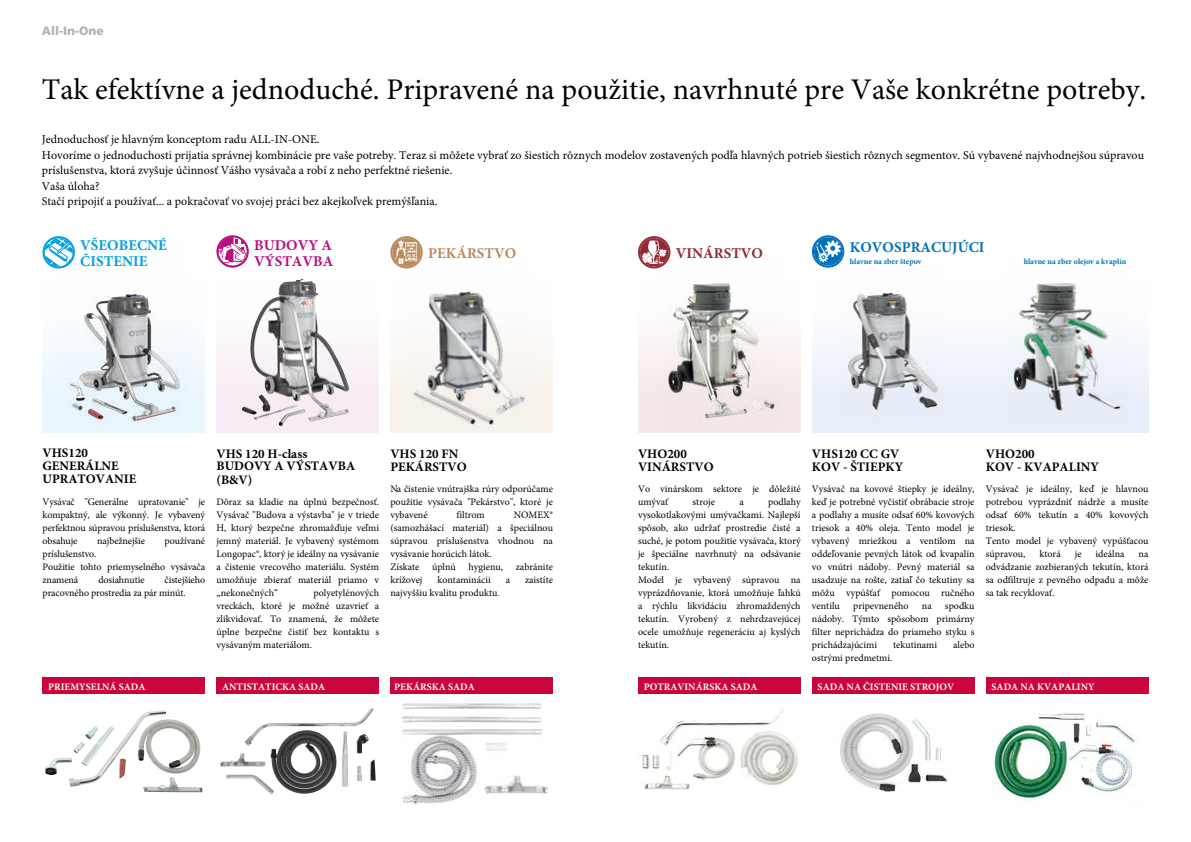
<style>
.page{position:relative;width:1191px;height:842px;background:#fff}
.page>*{position:absolute;margin:0;border:0;box-sizing:border-box;transform-origin:0 0}
.t1{font:30px "Minion Pro";color:#000}
.t2{font:700 15px/16px "Minion Pro";color:#009fe3}
.t3{font:700 15px/16px "Minion Pro";color:#b80e80}
.t4{font:700 15px "Minion Pro";color:#0072bb}
.t5{font:700 15px "Minion Pro";color:#942833}
.t6{font:700 15px "Minion Pro";color:#ba895c}
.t7{font:700 13px/13px "Minion Pro";color:#000}
.t8{font:12px/15.5px "Minion Pro";color:#000}
.t9{font:900 12px "Frutiger LT Com";color:#b3b2b2}
.t10{font:10px/13px "Minion Pro";color:#000;text-align:justify}
.t11{font:700 10px "Minion Pro";color:#fff}
.t12{font:700 8px "Minion Pro";color:#0072bb}
.s1{font-family:"Frutiger LT Com";font-weight:300}
</style>
<div class="page">
<div style="left:43px;top:277px;width:162px;height:156px;background:linear-gradient(to bottom,#fffffe,#e6f4fe)"></div>
<div style="left:638px;top:277px;width:162px;height:156px;background:linear-gradient(to bottom,#fff,#f2e5e3)"></div>
<div style="left:216px;top:277px;width:163px;height:156px;background:#faf3f8"></div>
<div style="left:812px;top:277px;width:336px;height:156px;background:linear-gradient(to bottom,#fff,#e5ecf9)"></div>
<div style="left:390px;top:277px;width:163px;height:156px;background:#faf7f4"></div>
<img style="left:60px;top:247px;width:127px;height:177px">
<img style="left:249px;top:279px;width:100px;height:143px">
<img style="left:842px;top:277px;width:102px;height:143px">
<img style="left:659px;top:253px;width:122px;height:177px">
<img style="left:1006px;top:277px;width:122px;height:148px">
<img style="left:406px;top:256px;width:121px;height:172px">
<svg style="left:45px;top:238px;width:28px;height:28px"></svg>
<div style="left:43px;top:236px;width:32px;height:32px;border:2px solid #009fe3;border-radius:50%"></div>
<svg style="left:640px;top:238px;width:28px;height:28px"></svg>
<svg style="left:642px;top:241px;width:24px;height:23px"></svg>
<div style="left:638px;top:236px;width:32px;height:32px;border:2px solid #942833;border-radius:50%"></div>
<svg style="left:219px;top:237px;width:28px;height:29px"></svg>
<div style="left:216px;top:235px;width:33px;height:33px;border:2px solid #b80e80;border-radius:50%"></div>
<svg style="left:814px;top:237px;width:28px;height:29px"></svg>
<svg style="left:815px;top:241px;width:26px;height:21px"></svg>
<div style="left:812px;top:235px;width:32px;height:33px;border:2px solid #0072bb;border-radius:50%"></div>
<svg style="left:392px;top:238px;width:29px;height:28px"></svg>
<svg style="left:395px;top:241px;width:23px;height:23px"></svg>
<div style="left:390px;top:236px;width:33px;height:32px;border:2px solid #ba895c;border-radius:50%"></div>
<div style="left:43px;top:677px;width:162px;height:17px;background:#ca043d"></div>
<div style="left:638px;top:677px;width:162px;height:17px;background:#ca043d"></div>
<div style="left:216px;top:677px;width:163px;height:17px;background:#ca043d"></div>
<div style="left:812px;top:677px;width:162px;height:17px;background:#ca043d"></div>
<div style="left:390px;top:677px;width:163px;height:17px;background:#ca043d"></div>
<div style="left:986px;top:677px;width:162px;height:17px;background:#ca043d"></div>
<svg style="left:45px;top:710px;width:158px;height:83px"></svg>
<img style="left:139px;top:710px;width:26px;height:8px">
<svg style="left:220px;top:708px;width:156px;height:87px"></svg>
<svg style="left:364px;top:708px;width:6px;height:8px"></svg>
<img style="left:401px;top:703px;width:147px;height:102px">
<img style="left:638px;top:710px;width:160px;height:80px">
<img style="left:840px;top:713px;width:107px;height:79px">
<img style="left:993px;top:713px;width:142px;height:87px">
<p class="t9" style="left:42px;top:23px;width:64px">All-In-One</p>
<h1 class="t1" style="left:42px;top:69px;width:1106px">Tak efektívne a jednoduché. Pripravené na použitie, navrhnuté pre Vaše konkrétne potreby.</h1>
<p class="t8" style="left:42px;top:132px;width:1103px">Jednoduchosť je hlavným konceptom radu ALL-IN-ONE.<br>Hovoríme o jednoduchosti prijatia správnej kombinácie pre vaše potreby. Teraz si môžete vybrať zo šiestich rôznych modelov zostavených podľa hlavných potrieb šiestich rôznych segmentov. Sú vybavené najvhodnejšou súpravou príslušenstva, ktorá zvyšuje účinnosť Vášho vysávača a robí z neho perfektné riešenie.<br>Vaša úloha?<br>Stačí pripojiť a používať... a pokračovať vo svojej práci bez akejkoľvek premýšľania.</p>
<h2 class="t2" style="left:80px;top:237px;width:88px">VŠEOBECNÉ<br>ČISTENIE</h2>
<h2 class="t5" style="left:676px;top:242px;width:89px">VINÁRSTVO</h2>
<h2 class="t3" style="left:254px;top:237px;width:81px">BUDOVY A<br>VÝSTAVBA</h2>
<h2 class="t4" style="left:850px;top:236px;width:136px">KOVOSPRACUJÚCI</h2>
<h2 class="t6" style="left:428px;top:242px;width:90px">PEKÁRSTVO</h2>
<p class="t12" style="left:850px;top:255px;width:73px">hlavne na zber štepov</p>
<p class="t12" style="left:1023px;top:256px;width:104px">hlavne na zber olejov a kvaplín</p>
<h3 class="t7" style="left:43px;top:447px;width:95px">VHS120<br>GENERÁLNE<br>UPRATOVANIE</h3>
<p class="t10" style="left:43px;top:495px;width:164px">Vysávač "Generálne upratovanie" je kompaktný, ale výkonný. Je vybavený perfektnou súpravou príslušenstva, ktorá obsahuje</p>
<p class="t10" style="left:97px;top:534px;width:49px">najbežnejšie</p>
<p class="t10" style="left:165px;top:534px;width:42px">používané</p>
<p class="t10" style="left:43px;top:547px;width:164px;text-align:left">príslušenstvo.<br>Použitie tohto priemyselného vysávača znamená</p>
<p class="t10" style="left:43px;top:573px;width:164px;text-indent:122px">čistejšieho pracovného prostredia za pár minút.</p>
<p class="t10" style="left:98px;top:573px;width:48px">dosiahnutie</p>
<h3 class="t7" style="left:216px;top:447px;width:140px">VHS 120 H-class<br>BUDOVY A VÝSTAVBA (B&amp;V)</h3>
<p class="t10" style="left:216px;top:495px;width:164px">Dôraz sa kladie na úplnú bezpečnosť.<br>Vysávač "Budova a výstavba" je v triede H, ktorý bezpečne zhromažďuje veľmi jemný materiál. Je vybavený systémom Longopac®, ktorý je ideálny na vysávanie a čistenie vrecového materiálu. Systém umožňuje zbierať materiál priamo v „nekonečných“</p>
<p class="t10" style="left:216px;top:586px;width:164px;text-indent:97px">polyetylénových vreckách, ktoré je možné uzavrieť a zlikvidovať. To znamená, že môžete úplne bezpečne čistiť bez kontaktu s vysávaným materiálom.</p>
<h3 class="t7" style="left:390px;top:447px;width:78px">VHS 120 FN<br>PEKÁRSTVO</h3>
<p class="t10" style="left:390px;top:482px;width:164px">Na čistenie vnútrajška rúry odporúčame použitie vysávača "Pekárstvo", ktoré je vybavené</p>
<p class="t10" style="left:456px;top:508px;width:30px">filtrom</p>
<p class="t10" style="left:390px;top:508px;width:164px;text-align:left;text-indent:123px">NOMEX® (samozhášací materiál) a špeciálnou súpravou príslušenstva vhodnou na vysávanie horúcich látok.<br>Získate</p>
<p class="t10" style="left:432px;top:560px;width:25px">úplnú</p>
<p class="t10" style="left:468px;top:560px;width:36px">hygienu,</p>
<p class="t10" style="left:516px;top:560px;width:39px">zabránite</p>
<p class="t10" style="left:390px;top:573px;width:34px">krížovej</p>
<p class="t10" style="left:437px;top:573px;width:55px">kontaminácii</p>
<p class="t10" style="left:505px;top:573px;width:6px">a</p>
<p class="t10" style="left:525px;top:573px;width:29px">zaistíte</p>
<p class="t10" style="left:390px;top:586px;width:111px">najvyššiu kvalitu produktu<span class="s1">.</span></p>
<h3 class="t7" style="left:638px;top:447px;width:77px;line-height:12.7px">VHO200<br>VINÁRSTVO</h3>
<p class="t10" style="left:638px;top:482px;width:164px">Vo vinárskom sektore je dôležité umývať</p>
<p class="t10" style="left:638px;top:495px;width:164px;text-align:left;text-indent:130px">podlahy vysokotlakovými umývačkami. Najlepší spôsob, ako udržať prostredie čisté a suché, je potom použitie vysávača, ktorý je špeciálne navrhnutý na odsávanie tekutín.<br>Model je vybavený súpravou na vyprázdňovanie, ktorá umožňuje ľahkú a rýchlu likvidáciu zhromaždených tekutín. Vyrobený z nehrdzavejúcej ocele umožňuje regeneráciu aj kyslých tekutín.</p>
<p class="t10" style="left:692px;top:495px;width:24px">stroje</p>
<p class="t10" style="left:739px;top:495px;width:6px">a</p>
<h3 class="t7" style="left:812px;top:447px;width:93px">VHS120 CC GV<br>KOV - ŠTIEPKY</h3>
<p class="t10" style="left:812px;top:482px;width:164px">Vysávač na kovové štiepky je ideálny, keď je potrebné vyčistiť obrábacie stroje a podlahy a musíte odsať 60% kovových triesok a 40% oleja. Tento model je vybavený mriežkou a ventilom na oddeľovanie pevných látok od kvapalín vo vnútri nádoby. Pevný materiál sa usadzuje na rošte, zatiaľ čo tekutiny sa môžu vypúšťať pomocou ručného ventilu</p>
<p class="t10" style="left:812px;top:599px;width:164px;text-indent:133px">spodku nádoby. Týmto spôsobom primárny filter neprichádza do priameho styku s prichádzajúcimi</p>
<p class="t10" style="left:853px;top:599px;width:57px">pripevneného</p>
<p class="t10" style="left:922px;top:599px;width:11px">na</p>
<p class="t10" style="left:893px;top:638px;width:46px">tekutinami</p>
<p class="t10" style="left:953px;top:638px;width:23px">alebo</p>
<p class="t10" style="left:812px;top:651px;width:82px">ostrými predmetmi.</p>
<h3 class="t7" style="left:985px;top:447px;width:115px">VHO200<br>KOV - KVAPALINY</h3>
<p class="t10" style="left:986px;top:482px;width:164px;text-align:left">Vysávač je ideálny, keď je hlavnou potrebou vyprázdniť nádrže a musíte odsať 60% tekutín a 40% kovových triesok.<br>Tento model je vybavený vypúšťacou súpravou,</p>
<p class="t10" style="left:1039px;top:547px;width:23px">ktorá</p>
<p class="t10" style="left:1074px;top:547px;width:8px">je</p>
<p class="t10" style="left:1095px;top:547px;width:30px">ideálna</p>
<p class="t10" style="left:986px;top:547px;width:164px;text-indent:153px">na odvádzanie zozbieraných tekutín, ktorá sa odfiltruje z pevného odpadu a môže sa tak recyklovať.</p>
<p class="t11" style="left:48px;top:679px;width:99px">PRIEMYSELNÁ SADA</p>
<p class="t11" style="left:222px;top:679px;width:105px">ANTISTATICKA SADA</p>
<p class="t11" style="left:394px;top:679px;width:82px">PEKÁRSKA SADA</p>
<p class="t11" style="left:643px;top:679px;width:115px">POTRAVINÁRSKA SADA</p>
<p class="t11" style="left:817px;top:679px;width:138px">SADA NA ČISTENIE STROJOV</p>
<p class="t11" style="left:991px;top:679px;width:105px">SADA NA KVAPALINY</p>
</div>
